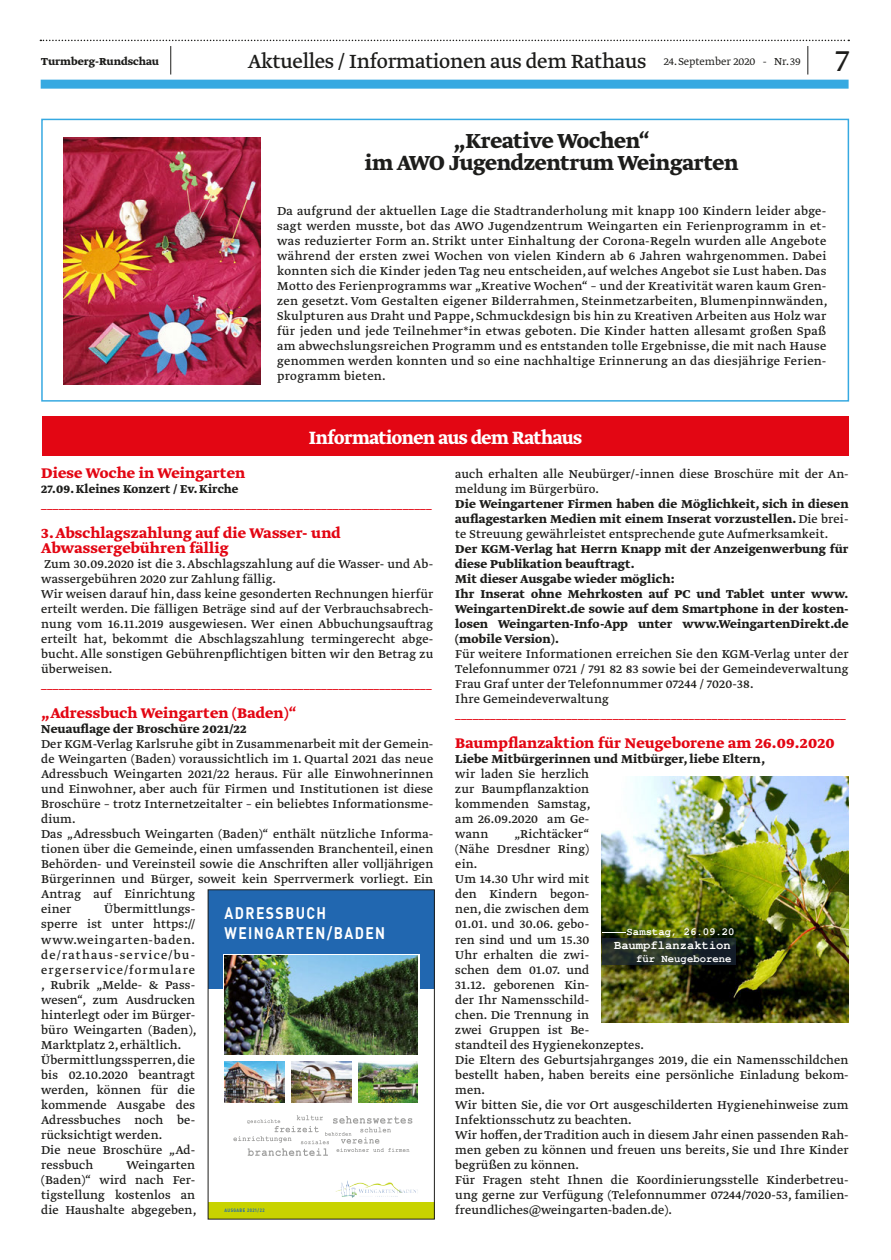
<style>
.page{position:relative;width:891px;height:1260px;background:#fff}
.page>*{position:absolute;margin:0;border:0;box-sizing:border-box;transform-origin:0 0}
.t1{font:300 36px "Greta Text Std";color:#1d1d1b}
.t2{font:700 24px "Greta Text Std";letter-spacing:-.01em;color:#1d1d1b}
.t3{font:22.5px "Greta Text Std";letter-spacing:-.015em;color:#1d1d1b}
.t4{font:700 21px "Greta Text Std";letter-spacing:-.02em;color:#fff;scale:.94 1}
.t5{font:700 16.5px "Greta Text Std";letter-spacing:.01em;color:#e30613}
.t6{font:700 16.5px/19.8px "DIN Offc";letter-spacing:.1em;color:#fff;scale:.85 1}
.t7{font:13.5px/15px "Greta Text Std";letter-spacing:.01em;color:#1d1d1b;text-align:justify}
.t8{font:700 13.5px/15px "Greta Text Std";letter-spacing:.01em;color:#1d1d1b;text-align:justify}
.t9{font:13.5px "Greta Text Std";color:#e30613;scale:.96 1}
.t10{font:700 13.5px "Greta Text Std";letter-spacing:.01em;color:#1d1d1b;scale:.96 1}
.t11{font:700 12.15px "Tlwg Typewriter";color:#fff}
.t12{font:700 12px "Greta Text Std";color:#1d1d1b}
.t13{font:700 10.65px "Tlwg Typewriter";color:#fff}
.t14{font:700 4.8px "DIN Offc";letter-spacing:.1em;color:#2167b0;scale:.85 1}
.s1{font-weight:300;font-size:12px}
.s2{font-weight:400}
</style>
<div class="page">
<div style="left:41px;top:80px;width:808px;height:9px;background:#36a9e1"></div>
<svg style="left:40px;top:40px;width:809px;height:34px"></svg>
<div style="left:41px;top:119px;width:808px;height:282px;border:2px solid #36a9e1"></div>
<img style="left:64px;top:137px;width:196px;height:247px">
<div style="left:42px;top:416px;width:807px;height:40px;background:#e30613"></div>
<div style="left:208px;top:889px;width:226px;height:99px;background:#2167b0"></div>
<svg style="left:223px;top:954px;width:196px;height:101px"></svg>
<img style="left:225px;top:955px;width:193px;height:99px">
<img style="left:225px;top:1061px;width:59px;height:41px">
<img style="left:291px;top:1061px;width:60px;height:41px">
<img style="left:358px;top:1061px;width:60px;height:41px">
<div style="left:208px;top:1202px;width:226px;height:16px;background:#c8d300"></div>
<svg style="left:239px;top:1115px;width:173px;height:40px"></svg>
<img style="left:341px;top:1182px;width:6px;height:12px">
<div style="left:208px;top:889px;width:227px;height:329px;border:1px solid #1d1d1b"></div>
<img style="left:602px;top:776px;width:247px;height:246px">
<svg style="left:602px;top:938px;width:133px;height:26px;background:#232d2a"></svg>
<svg style="left:602px;top:931px;width:23px;height:1px"></svg>
<p class="t12" style="left:41px;top:54px;width:119px">Turmberg-Rundschau</p>
<p class="t3" style="left:248px;top:48px;width:555px">Aktuelles / Informationen aus dem Rathaus <span class="s1">24. September 2020 - Nr. 39</span></p>
<h1 class="t1" style="left:836px;top:39px;width:15px">7</h1>
<p class="t2" style="left:454px;top:126px;width:198px">„Kreative Wochen“</p>
<p class="t2" style="left:365px;top:149px;width:375px">im AWO Jugendzentrum Weingarten</p>
<p class="t7" style="left:277px;top:204px;width:552px">Da aufgrund der aktuellen Lage die Stadtranderholung mit knapp 100 Kindern leider abge&shy;sagt werden musste, bot das AWO Jugendzentrum Weingarten ein Ferienprogramm in et&shy;was reduzierter Form an. Strikt unter Einhaltung der Corona-Regeln wurden alle Angebote während der ersten zwei Wochen von vielen Kindern ab 6 Jahren wahrgenommen. Dabei konnten sich die Kinder jeden Tag neu entscheiden, auf welches Angebot sie Lust haben. Das Motto des Ferienprogramms war „Kreative Wochen“ – und der Kreativität waren kaum Gren&shy;zen gesetzt. Vom Gestalten eigener Bilderrahmen, Steinmetzarbeiten, Blumenpinnwänden, Skulpturen aus Draht und Pappe, Schmuckdesign bis hin zu Kreativen Arbeiten aus Holz war für jeden und jede Teilnehmer*in etwas geboten. Die Kinder hatten allesamt großen Spaß am abwechslungsreichen Programm und es entstanden tolle Ergebnisse, die mit nach Hause genommen werden konnten und so eine nachhaltige Erinnerung an das diesjährige Ferien&shy;programm bieten.</p>
<p class="t4" style="left:309px;top:425px;width:292px">Informationen aus dem Rathaus</p>
<p class="t5" style="left:41px;top:463px;width:206px">Diese Woche in Weingarten</p>
<p class="t10" style="left:41px;top:481px;width:207px">27.09. Kleines Konzert / Ev. Kirche</p>
<p class="t9" style="left:41px;top:496px;width:408px">___________________________________________________________________</p>
<p class="t5" style="left:41px;top:523px;width:301px">3. Abschlagszahlung auf die Wasser- und</p>
<p class="t5" style="left:41px;top:538px;width:189px">Abwassergebühren fällig</p>
<p class="t7" style="left:41px;top:557px;width:394px">Zum 30.09.2020 ist die 3. Abschlagszahlung auf die Wasser- und Ab&shy;wassergebühren 2020 zur Zahlung fällig.</p>
<p class="t7" style="left:41px;top:587px;width:394px">Wir weisen darauf hin, dass keine gesonderten Rechnungen hierfür erteilt werden. Die fälligen Beträge sind auf der Verbrauchsabrech&shy;nung vom 16.11.2019 ausgewiesen. Wer einen Abbuchungsauftrag erteilt hat, bekommt die Abschlagszahlung termingerecht abge&shy;bucht. Alle sonstigen Gebührenpflichtigen bitten wir den Betrag zu überweisen.</p>
<p class="t9" style="left:41px;top:676px;width:408px">___________________________________________________________________</p>
<p class="t5" style="left:41px;top:703px;width:257px">„Adressbuch Weingarten (Baden)“</p>
<p class="t8" style="left:41px;top:722px;width:207px">Neuauflage der Broschüre 2021/22</p>
<p class="t7" style="left:41px;top:737px;width:394px">Der KGM-Verlag Karlsruhe gibt in Zusammenarbeit mit der Gemein&shy;de Weingarten (Baden) voraussichtlich im 1. Quartal 2021 das neue Adressbuch Weingarten 2021/22 heraus. Für alle Einwohnerinnen und Einwohner, aber auch für Firmen und Institutionen ist diese Broschüre – trotz Internetzeitalter – ein beliebtes Informationsme&shy;dium.</p>
<p class="t7" style="left:41px;top:827px;width:394px;text-align:left">Das „Adressbuch Weingarten (Baden)“ enthält nützliche Informa&shy;tionen über die Gemeinde, einen umfassenden Branchenteil, einen Behörden- und Vereinsteil sowie die Anschriften aller volljährigen Bürgerinnen und Bürger, soweit kein Sperrvermerk vorliegt. Ein Antrag auf Einrichtung<br>einer</p>
<p class="t7" style="left:41px;top:902px;width:157px;text-indent:63px">Übermittlungs&shy;sperre ist unter https:// www.weingarten-baden. de/rathaus-service/bu&shy;ergerservice/formulare , Rubrik „Melde- &amp; Pass&shy;wesen“, zum Ausdrucken hinterlegt oder im Bürger&shy;büro Weingarten (Baden), Marktplatz 2, erhältlich.</p>
<p class="t7" style="left:41px;top:1052px;width:155px">Übermittlungssperren, die bis 02.10.2020 beantragt werden, können für die kommende Ausgabe des Adressbuches noch be&shy;rücksichtigt werden.</p>
<p class="t7" style="left:41px;top:1142px;width:155px">Die neue Broschüre „Ad&shy;ressbuch</p>
<p class="t6" style="left:225px;top:902px;width:190px">ADRESSBUCH<br>WEINGARTEN/BADEN</p>
<p class="t7" style="left:41px;top:1157px;width:157px;text-indent:85px">Weingarten (Baden)“ wird nach Fer&shy;tigstellung kostenlos an die Haushalte abgegeben,</p>
<p class="t14" style="left:225px;top:1206px;width:49px">AUSGABE 2021/22</p>
<p class="t7" style="left:455px;top:467px;width:395px">auch erhalten alle Neubürger/-innen diese Broschüre mit der An&shy;meldung im Bürgerbüro.</p>
<p class="t8" style="left:455px;top:497px;width:395px">Die Weingartener Firmen haben die Möglichkeit, sich in diesen auflagestarken Medien mit einem Inserat vorzustellen. <span class="s2">Die brei&shy;te Streuung gewährleistet entsprechende gute Aufmerksamkeit.</span></p>
<p class="t8" style="left:455px;top:542px;width:395px">Der KGM-Verlag hat Herrn Knapp mit der Anzeigenwerbung für diese Publikation beauftragt.</p>
<p class="t8" style="left:455px;top:572px;width:221px">Mit dieser Ausgabe wieder möglich:</p>
<p class="t8" style="left:455px;top:587px;width:395px">Ihr Inserat ohne Mehrkosten auf PC und Tablet unter www.<br>WeingartenDirekt.de sowie auf dem Smartphone in der kosten&shy;losen Weingarten-Info-App unter www.WeingartenDirekt.de (mobile Version).</p>
<p class="t7" style="left:455px;top:647px;width:395px">Für weitere Informationen erreichen Sie den KGM-Verlag unter der Telefonnummer 0721 / 791 82 83 sowie bei der Gemeindeverwaltung Frau Graf unter der Telefonnummer 07244 / 7020-38.</p>
<p class="t7" style="left:455px;top:692px;width:155px">Ihre Gemeindeverwaltung</p>
<p class="t9" style="left:455px;top:706px;width:408px">___________________________________________________________________</p>
<p class="t5" style="left:455px;top:733px;width:381px">Baumpflanzaktion für Neugeborene am 26.09.2020</p>
<p class="t8" style="left:455px;top:752px;width:312px">Liebe Mitbürgerinnen und Mitbürger, liebe Eltern,</p>
<p class="t7" style="left:455px;top:767px;width:137px">wir laden Sie herzlich zur Baumpflanzaktion kommenden Samstag, am 26.09.2020 am Ge&shy;wann</p>
<p class="t7" style="left:455px;top:827px;width:135px;text-indent:59px">„Richtäcker“ (Nähe Dresdner Ring) ein.</p>
<p class="t7" style="left:455px;top:872px;width:190px;text-align:left">Um 14.30 Uhr wird mit<br>den Kindern begon-<br>nen, die zwischen dem<br>01.01. und 30.06. gebo-<br>ren sind und um 15.30<br>Uhr erhalten die zwi-<br>schen dem 01.07. und<br>31.12. geborenen Kin-<br>der Ihr Namensschild-<br>chen. Die Trennung in<br>zwei Gruppen ist Be&shy;standteil des Hygienekonzeptes.</p>
<p class="t7" style="left:455px;top:1052px;width:395px">Die Eltern des Geburtsjahrganges 2019, die ein Namensschildchen bestellt haben, haben bereits eine persönliche Einladung bekom&shy;men.</p>
<p class="t7" style="left:455px;top:1097px;width:395px">Wir bitten Sie, die vor Ort ausgeschilderten Hygienehinweise zum<br>Infektionsschutz zu beachten.</p>
<p class="t7" style="left:455px;top:1127px;width:395px">Wir hoffen, der Tradition auch in diesem Jahr einen passenden Rah&shy;men geben zu können und freuen uns bereits, Sie und Ihre Kinder begrüßen zu können.</p>
<p class="t7" style="left:455px;top:1172px;width:395px">Für Fragen steht Ihnen die Koordinierungsstelle Kinderbetreu&shy;ung gerne zur Verfügung (Telefonnummer 07244/7020-53, familien&shy;freundliches@weingarten-baden.de).</p>
<p class="t13" style="left:627px;top:925px;width:109px">Samstag, 26.09.20</p>
<p class="t13" style="left:636px;top:951px;width:97px">für Neugeborene</p>
<p class="t11" style="left:614px;top:937px;width:118px">Baumpflanzaktion</p>
</div>
